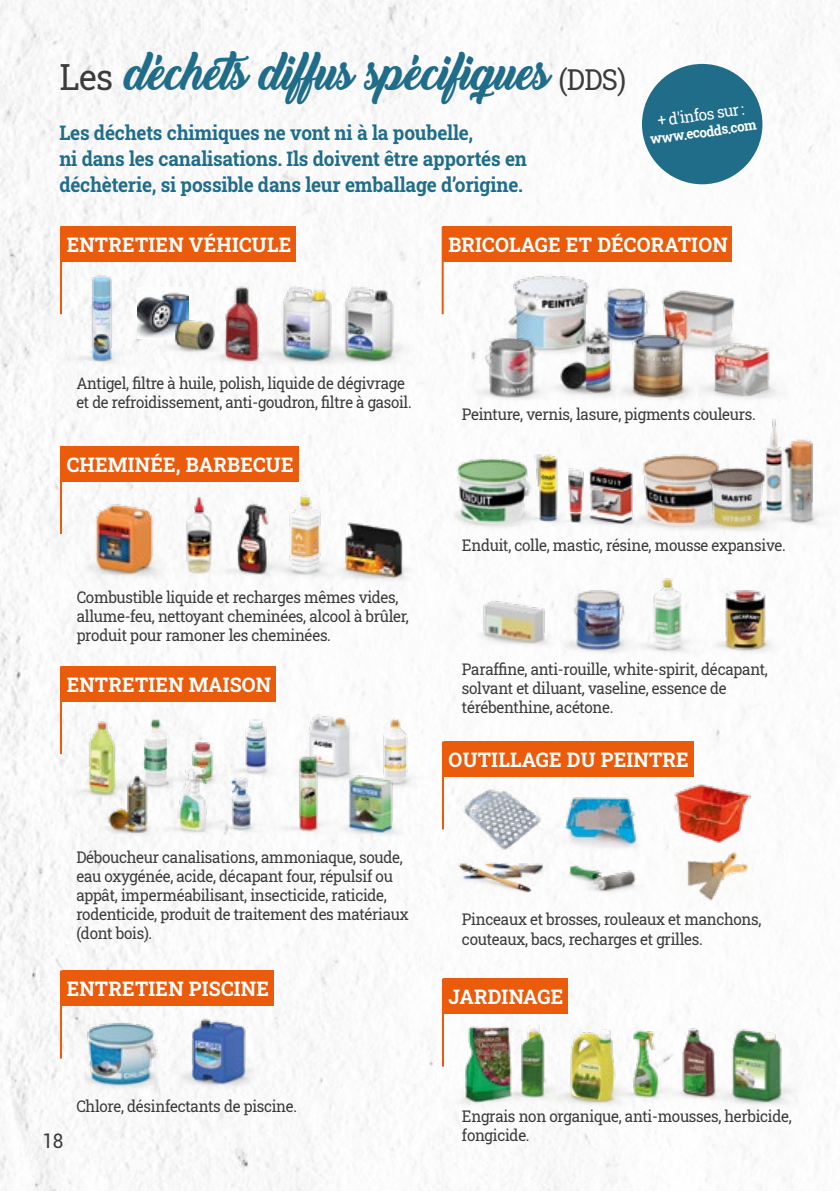
<style>
.page{position:relative;width:840px;height:1191px;background:#fff}
.page>*{position:absolute;margin:0;border:0;box-sizing:border-box;transform-origin:0 0}
.t1{font:48px "Backto Black Bold Demo";color:#206d8a;scale:.95 1}
.t2{font:700 20px/26px "Roboto Slab";letter-spacing:-.01em;color:#206d8a;scale:.95 1}
.t3{font:700 20px "Roboto Slab";letter-spacing:.01em;color:#fff}
.t4{font:20px "Roboto";color:#3c3c3b;scale:.95 1}
.t5{font:16px/19.2px "Roboto Slab";letter-spacing:-.02em;color:#3c3c3b;scale:.95 1}
.t6{font:16px/19.2px "Roboto Slab";letter-spacing:-.02em;color:#3c3c3b;scale:.94 1}
.t7{font:16px "Roboto Slab";color:#fff;scale:.95 1}
.t8{font:700 14px "Roboto Slab";color:#fff;scale:.95 1}
.s1{font-family:"Roboto Slab";font-size:36px;color:#3c3c3b}
.s2{font-family:"Roboto Slab";font-size:28.8px;color:#3c3c3b}
</style>
<div class="page">
<img style="left:0;top:0;width:839px;height:1191px">
<div style="left:641px;top:64px;width:121px;height:120px;background:#206d8a;border-radius:50%"></div>
<img style="left:456px;top:784px;width:91px;height:69px">
<img style="left:553px;top:784px;width:92px;height:69px">
<img style="left:673px;top:782px;width:76px;height:61px">
<img style="left:673px;top:846px;width:80px;height:54px">
<img style="left:454px;top:855px;width:94px;height:40px">
<img style="left:564px;top:857px;width:80px;height:37px">
<div style="left:443px;top:226px;width:289px;height:35px;background:#ea5b0b"></div>
<hr style="left:441px;top:226px;width:2px;height:88px;background:#ea5b0b">
<div style="left:62px;top:226px;width:234px;height:35px;background:#ea5b0b"></div>
<hr style="left:60px;top:226px;width:2px;height:88px;background:#ea5b0b">
<img style="left:54px;top:270px;width:96px;height:97px">
<img style="left:289px;top:270px;width:31px;height:97px">
<img style="left:137px;top:287px;width:15px;height:51px">
<img style="left:320px;top:270px;width:96px;height:97px">
<img style="left:193px;top:270px;width:96px;height:97px">
<img style="left:152px;top:271px;width:81px;height:84px">
<img style="left:503px;top:261px;width:95px;height:64px">
<img style="left:473px;top:325px;width:65px;height:76px">
<img style="left:591px;top:275px;width:59px;height:45px">
<img style="left:650px;top:258px;width:95px;height:62px">
<img style="left:633px;top:320px;width:60px;height:81px">
<img style="left:693px;top:306px;width:96px;height:95px">
<img style="left:538px;top:306px;width:95px;height:95px">
<img style="left:575px;top:457px;width:59px;height:70px">
<img style="left:782px;top:435px;width:57px;height:92px">
<img style="left:449px;top:443px;width:86px;height:87px">
<img style="left:566px;top:449px;width:48px;height:77px">
<img style="left:502px;top:434px;width:64px;height:92px">
<img style="left:634px;top:439px;width:86px;height:92px">
<img style="left:720px;top:412px;width:107px;height:105px">
<img style="left:690px;top:441px;width:92px;height:92px">
<img style="left:704px;top:574px;width:80px;height:80px">
<img style="left:473px;top:567px;width:80px;height:80px">
<img style="left:558px;top:574px;width:80px;height:80px">
<img style="left:627px;top:575px;width:80px;height:80px">
<img style="left:709px;top:1013px;width:93px;height:94px">
<img style="left:545px;top:1013px;width:93px;height:94px">
<img style="left:686px;top:1018px;width:54px;height:84px">
<img style="left:443px;top:1013px;width:93px;height:94px">
<img style="left:603px;top:1018px;width:83px;height:84px">
<img style="left:490px;top:1018px;width:83px;height:83px">
<div style="left:443px;top:978px;width:124px;height:35px;background:#ea5b0b"></div>
<hr style="left:441px;top:978px;width:2px;height:88px;background:#ea5b0b">
<div style="left:443px;top:741px;width:250px;height:35px;background:#ea5b0b"></div>
<hr style="left:441px;top:741px;width:2px;height:88px;background:#ea5b0b">
<div style="left:62px;top:446px;width:236px;height:35px;background:#ea5b0b"></div>
<hr style="left:60px;top:446px;width:2px;height:88px;background:#ea5b0b">
<img style="left:296px;top:491px;width:52px;height:87px">
<img style="left:168px;top:491px;width:41px;height:87px">
<img style="left:81px;top:491px;width:87px;height:87px">
<img style="left:330px;top:496px;width:86px;height:87px">
<img style="left:209px;top:491px;width:87px;height:87px">
<img style="left:177px;top:1007px;width:81px;height:81px">
<img style="left:81px;top:1009px;width:80px;height:80px">
<div style="left:62px;top:970px;width:211px;height:35px;background:#ea5b0b"></div>
<hr style="left:60px;top:970px;width:2px;height:88px;background:#ea5b0b">
<img style="left:144px;top:715px;width:23px;height:53px">
<img style="left:290px;top:703px;width:78px;height:63px">
<img style="left:358px;top:714px;width:74px;height:74px">
<img style="left:59px;top:714px;width:85px;height:85px">
<img style="left:93px;top:768px;width:70px;height:70px">
<img style="left:238px;top:714px;width:49px;height:47px">
<img style="left:234px;top:761px;width:32px;height:72px">
<img style="left:167px;top:714px;width:71px;height:71px">
<img style="left:151px;top:753px;width:83px;height:83px">
<img style="left:266px;top:751px;width:84px;height:84px">
<img style="left:335px;top:766px;width:70px;height:70px">
<div style="left:62px;top:666px;width:214px;height:35px;background:#ea5b0b"></div>
<hr style="left:60px;top:666px;width:2px;height:88px;background:#ea5b0b">
<h1 class="t1" style="left:59px;top:45px;width:598px"><span class="s1">Les</span> déchets diffus spécifiques <span class="s2">(DDS)</span></h1>
<p class="t2" style="left:59px;top:119px;width:493px">Les déchets chimiques ne vont ni à la poubelle,<br>ni dans les canalisations. Ils doivent être apportés en déchèterie, si possible dans leur emballage d’origine.</p>
<p class="t7" style="left:655px;top:110px;width:93px;rotate:-8deg">+ d'infos sur :</p>
<p class="t8" style="left:648px;top:130px;width:114px;rotate:-8deg">www.ecodds.com</p>
<p class="t3" style="left:67px;top:231px;width:226px">ENTRETIEN VÉHICULE</p>
<p class="t3" style="left:448px;top:231px;width:281px">BRICOLAGE ET DÉCORATION</p>
<p class="t6" style="left:76px;top:373px;width:358px">Antigel, filtre à huile, polish, liquide de dégivrage et de refroidissement, anti-goudron, filtre à gasoil.</p>
<p class="t3" style="left:67px;top:451px;width:228px">CHEMINÉE, BARBECUE</p>
<p class="t5" style="left:77px;top:587px;width:351px">Combustible liquide et recharges mêmes vides, allume-feu, nettoyant cheminées, alcool à brûler, produit pour ramoner les cheminées.</p>
<p class="t3" style="left:67px;top:671px;width:206px">ENTRETIEN MAISON</p>
<p class="t5" style="left:76px;top:846px;width:351px">Déboucheur canalisations, ammoniaque, soude, eau oxygénée, acide, décapant four, répulsif ou appât, imperméabilisant, insecticide, raticide, rodenticide, produit de traitement des matériaux (dont bois).</p>
<p class="t3" style="left:67px;top:975px;width:204px">ENTRETIEN PISCINE</p>
<p class="t4" style="left:43px;top:1127px;width:23px">18</p>
<p class="t5" style="left:76px;top:1096px;width:234px">Chlore, désinfectants de piscine.</p>
<p class="t5" style="left:461px;top:404px;width:310px">Peinture, vernis, lasure, pigments couleurs.</p>
<p class="t5" style="left:461px;top:535px;width:342px">Enduit, colle, mastic, résine, mousse expansive.</p>
<p class="t5" style="left:461px;top:659px;width:323px">Paraffine, anti-rouille, white-spirit, décapant, solvant et diluant, vaseline, essence de térébenthine, acétone.</p>
<p class="t3" style="left:448px;top:746px;width:241px">OUTILLAGE DU PEINTRE</p>
<p class="t5" style="left:461px;top:909px;width:316px">Pinceaux et brosses, rouleaux et manchons, couteaux, bacs, recharges et grilles.</p>
<p class="t3" style="left:448px;top:983px;width:116px">JARDINAGE</p>
<p class="t5" style="left:461px;top:1106px;width:348px">Engrais non organique, anti-mousses, herbicide, fongicide.</p>
</div>
